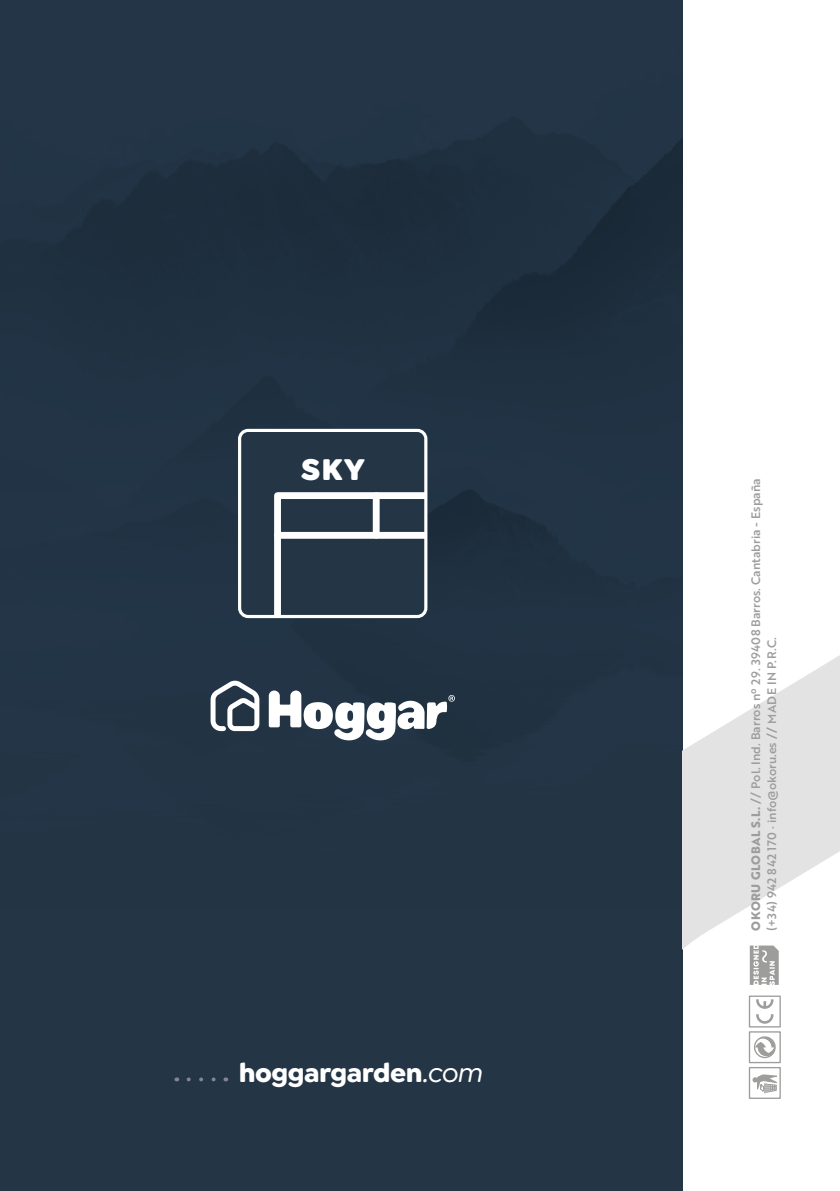
<style>
.page{position:relative;width:840px;height:1191px;background:#fff}
.page>*{position:absolute;margin:0;border:0;box-sizing:border-box;transform-origin:0 0}
.t1{font:900 32px "Goldplay";color:#fff}
.t2{font:700 27.4px "Goldplay";letter-spacing:-.02em;color:#fff}
.t3{font:12px/16px "Brother 1816 Medium";color:#9d9d9c}
.s1{font-weight:500;font-style:italic}
.s2{font-family:"Brother 1816 Extra";font-weight:700}
</style>
<div class="page">
<div style="left:0;top:0;width:682px;height:1191px;background:#233545"></div>
<svg style="left:682px;top:435px;width:157px;height:756px"></svg>
<div style="left:748px;top:1067px;width:32px;height:32px;border:1px solid #9d9d9c"></div>
<svg style="left:752px;top:1074px;width:26px;height:20px"></svg>
<div style="left:748px;top:995px;width:32px;height:32px;border:1px solid #9d9d9c"></div>
<svg style="left:755px;top:1014px;width:18px;height:9px"></svg>
<svg style="left:755px;top:999px;width:18px;height:9px"></svg>
<div style="left:748px;top:1031px;width:32px;height:32px;border:1px solid #9d9d9c"></div>
<svg style="left:752px;top:1035px;width:24px;height:24px"></svg>
<svg style="left:749px;top:945px;width:29px;height:40px"></svg>
<svg style="left:268px;top:690px;width:186px;height:52px"></svg>
<svg style="left:210px;top:680px;width:49px;height:51px"></svg>
<div style="left:239px;top:430px;width:186px;height:186px;background:#243646"></div>
<div style="left:372px;top:495px;width:7px;height:40px;background:#fff"></div>
<div style="left:277px;top:532px;width:148px;height:7px;background:#fff"></div>
<div style="left:238px;top:429px;width:189px;height:189px;border:3px solid #fff;border-radius:9px"></div>
<svg style="left:188px;top:1077px;width:31px;height:4px"></svg>
<h1 class="t1" style="left:301px;top:448px;width:66px">SKY</h1>
<h2 class="t2" style="left:239px;top:1054px;width:244px">hoggargarden<span class="s1">.com</span></h2>
<p class="t3" style="left:746px;top:930px;width:453px;rotate:-90deg"><span class="s2">OKORU GLOBAL S.L.</span> // Pol. Ind. Barros nº 29. 39408 Barros. Cantabria - España (+34) 942 842 170 · info@okoru.es // MADE IN P.R.C.</p>
</div>
